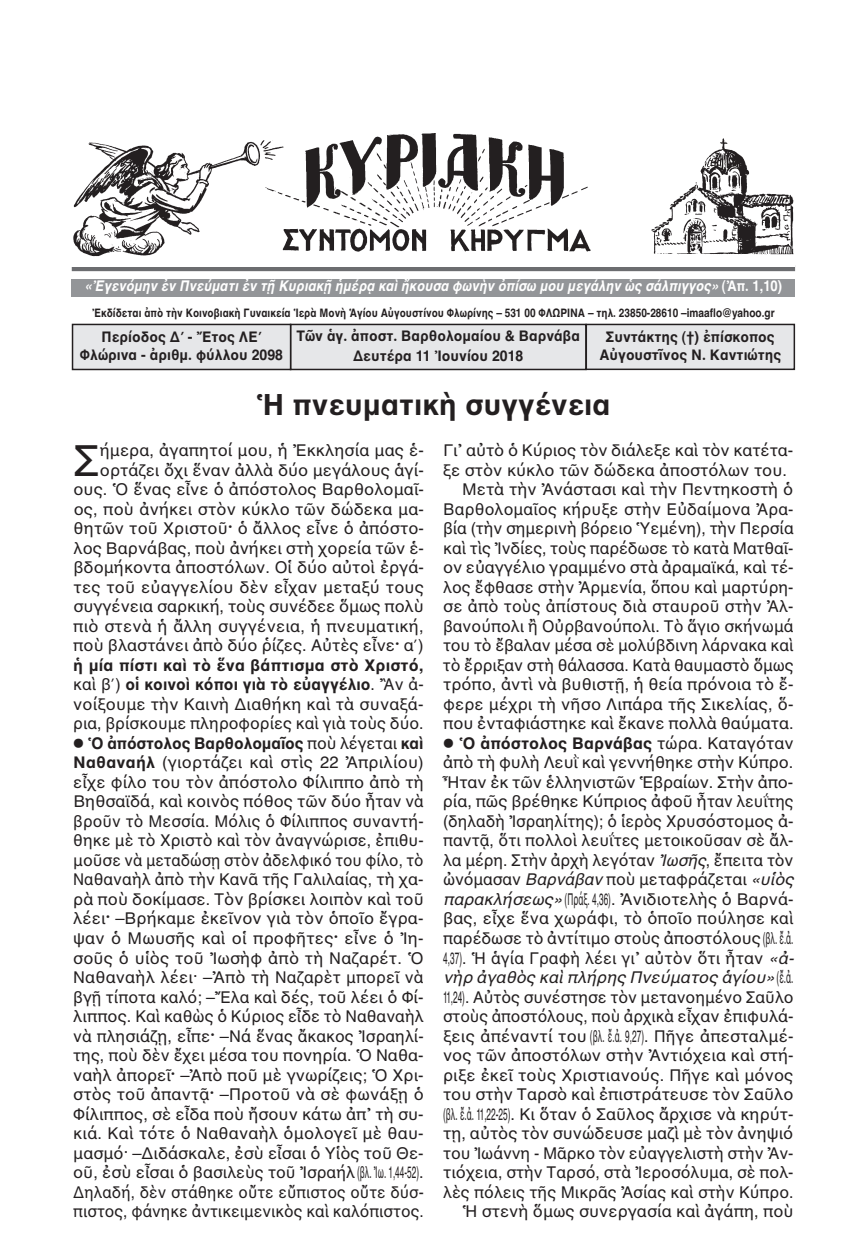
<style>
.page{position:relative;width:867px;height:1257px;background:#fff}
.page>*{position:absolute;margin:0;border:0;box-sizing:border-box;transform-origin:0 0}
.t1{font:43.5px "AL Helvetica";color:#231f20}
.t2{font:700 30px "AL Helvetica";color:#231f20}
.t3{font:16.5px/19.5px "AL Helvetica";color:#231f20;text-align:right}
.t4{font:16.5px "AL Helvetica";color:#231f20;scale:.5 1}
.t5{font:16.5px "AL Helvetica";color:#231f20;scale:.95 1}
.t6{font:italic 16.5px "AL Helvetica";color:#231f20}
.t7{font:700 16.5px "AL Helvetica";color:#231f20}
.t8{font:700 15px/18px "AL Helvetica";color:#231f20;text-align:center;scale:.95 1}
.t9{font:italic 700 15px "AL Helvetica";color:#fff;scale:.88 1}
.t10{font:700 12px "AL Helvetica";color:#231f20;scale:.85 1}
.s1{font-style:normal}
.s2{font-weight:700}
.s3{font-weight:400}
.s4{font-style:italic}
</style>
<div class="page">
<div style="left:291px;top:325px;width:294px;height:43px;background:#e6e7e9"></div>
<div style="left:290px;top:323px;width:296px;height:47px;border:2px solid #231f20"></div>
<div style="left:73px;top:325px;width:217px;height:43px;background:#e6e7e9"></div>
<div style="left:72px;top:323px;width:219px;height:47px;border:2px solid #231f20"></div>
<div style="left:587px;top:325px;width:206px;height:43px;background:#e6e7e9"></div>
<div style="left:585px;top:323px;width:210px;height:47px;border:2px solid #231f20"></div>
<div style="left:72px;top:265px;width:723px;height:6px;background:#6c6d70"></div>
<div style="left:72px;top:278px;width:723px;height:18px;background:#939598"></div>
<div style="left:72px;top:129px;width:723px;height:138px;background:#fff"></div>
<img style="left:73px;top:133px;width:721px;height:124px">
<p class="t9" style="left:85px;top:277px;width:794px">«Ἐγενόμην ἐν Πνεύματι ἐν τῇ Κυριακῇ ἡμέρᾳ καὶ ἤκουσα φωνὴν ὀπίσω μου μεγάλην ὡς σάλπιγγος» <span class="s1">(Ἀπ. 1,10)</span></p>
<p class="t10" style="left:92px;top:305px;width:804px">Ἐκδίδεται ἀπὸ τὴν Κοινοβιακὴ Γυναικεία Ἱερὰ Μονὴ Ἁγίου Αὐγουστίνου Φλωρίνης – 531 00 ΦΛΩΡΙΝΑ – τηλ. 23850-28610 –imaaflo@yahoo.gr</p>
<p class="t8" style="left:296px;top:326px;width:300px;line-height:19.5px">Τῶν ἁγ. ἀποστ. Βαρθολομαίου &amp; Βαρνάβα<br>Δευτέρα 11 Ἰουνίου 2018</p>
<p class="t8" style="left:80px;top:327px;width:215px">Περίοδος Δ΄ - Ἔτος ΛΕ΄<br>Φλώρινα - ἀριθμ. φύλλου 2098</p>
<p class="t8" style="left:599px;top:327px;width:193px">Συντάκτης (†) ἐπίσκοπος<br>Αὐγουστῖνος Ν. Καντιώτης</p>
<p class="t2" style="left:256px;top:387px;width:356px">Ἡ πνευματικὴ συγγένεια</p>
<p class="t3" style="left:73px;top:440px;width:352px">ήμερα, ἀγαπητοί μου, ἡ Ἐκκλησία μας ἑ&shy;ορτάζει ὄχι ἕναν ἀλλὰ δύο μεγάλους ἁγί&shy;ους. Ὁ ἕνας εἶνε ὁ ἀπόστολος Βαρθολομαῖ&shy;ος, ποὺ ἀνήκει στὸν κύκλο τῶν δώδεκα μα&shy;θητῶν τοῦ Χριστοῦ<span class="s2">·</span> ὁ ἄλλος εἶνε ὁ ἀπόστο&shy;λος Βαρνάβας, ποὺ ἀνήκει στὴ χορεία τῶν ἑ&shy;βδομήκοντα ἀποστόλων. Οἱ δύο αὐτοὶ ἐργά&shy;τες τοῦ εὐαγγελίου δὲν εἶχαν μεταξύ τους συγγένεια σαρκική, τοὺς συνέδεε ὅμως πολὺ πιὸ στενὰ ἡ ἄλλη συγγένεια, ἡ πνευματική, ποὺ βλαστάνει ἀπὸ δύο ῥίζες. Αὐτὲς εἶνε<span class="s2">·</span> α΄) <span class="s2">ἡ μία πίστι καὶ τὸ ἕνα βάπτισμα στὸ Χριστό, </span>καὶ β΄) <span class="s2">οἱ κοινοὶ κόποι γιὰ τὸ εὐαγγέλιο</span>. Ἂν ἀ&shy;νοίξουμε τὴν Καινὴ Διαθήκη καὶ τὰ συναξά&shy;ρια, βρίσκουμε πληροφορίες καὶ γιὰ τοὺς δύο. ⃝ <span class="s2">Ὁ ἀπόστολος Βαρθολομαῖος</span> ποὺ λέγεται <span class="s2">καὶ Ναθαναήλ</span> (γιορτάζει καὶ στὶς 22 Ἀπριλίου) εἶχε φίλο του τὸν ἀπόστολο Φίλιππο ἀπὸ τὴ Βηθσαϊδά, καὶ κοινὸς πόθος τῶν δύο ἦταν νὰ βροῦν τὸ Μεσσία. Μόλις ὁ Φίλιππος συναντή&shy;θηκε μὲ τὸ Χριστὸ καὶ τὸν ἀναγνώρισε, ἐπιθυ&shy;μοῦσε νὰ μεταδώσῃ στὸν ἀδελφικό του φίλο, τὸ Ναθαναὴλ ἀπὸ τὴν Κανᾶ τῆς Γαλιλαίας, τὴ χα&shy;ρὰ ποὺ δοκίμασε. Τὸν βρίσκει λοιπὸν καὶ τοῦ λέει<span class="s2">·</span> –Βρήκαμε ἐκεῖνον γιὰ τὸν ὁποῖο ἔγρα&shy;ψαν ὁ Μωυσῆς καὶ οἱ προφῆτες<span class="s2">·</span> εἶνε ὁ Ἰη&shy;σοῦς ὁ υἱὸς τοῦ Ἰωσὴφ ἀπὸ τὴ Ναζαρέτ. Ὁ Ναθαναὴλ λέει· –Ἀπὸ τὴ Ναζαρὲτ μπορεῖ νὰ βγῇ τίποτα καλό; –Ἔλα καὶ δές, τοῦ λέει ὁ Φί&shy;λιππος. Καὶ καθὼς ὁ Κύριος εἶδε τὸ Ναθαναὴλ νὰ πλησιάζῃ, εἶπε<span class="s2">·</span> –Νά ἕνας ἄκακος Ἰσραηλί&shy;της, ποὺ δὲν ἔχει μέσα του πονηρία. Ὁ Ναθα&shy;ναὴλ ἀπορεῖ<span class="s2">·</span> –Ἀπὸ ποῦ μὲ γνωρίζεις; Ὁ Χρι&shy;στὸς τοῦ ἀπαντᾷ<span class="s2">·</span> –Προτοῦ νὰ σὲ φωνάξῃ ὁ Φίλιππος, σὲ εἶδα ποὺ ἤσουν κάτω ἀπ᾽ τὴ συ&shy;κιά. Καὶ τότε ὁ Ναθαναὴλ ὁμολογεῖ μὲ θαυ&shy;μασμό· –Διδάσκαλε, ἐσὺ εἶσαι ὁ Υἱὸς τοῦ Θε&shy;οῦ, ἐσὺ εἶσαι ὁ βασιλεὺς τοῦ Ἰσραήλ(βλ. Ἰω. 1,44-52).<br>Δηλαδή, δὲν στάθηκε οὔτε εὔπιστος οὔτε δύσ&shy;πιστος, φάνηκε ἀντικειμενικὸς καὶ καλόπιστος.</p>
<p class="t3" style="left:443px;top:440px;width:351px">Γι᾽ αὐτὸ ὁ Κύριος τὸν διάλεξε καὶ τὸν κατέτα-</p>
<p class="t1" style="left:73px;top:435px;width:28px">Σ</p>
<p class="t3" style="left:443px;top:460px;width:345px">ξε στὸν κύκλο τῶν δώδεκα ἀποστόλων του.</p>
<p class="t3" style="left:462px;top:479px;width:332px">Μετὰ τὴν Ἀνάστασι καὶ τὴν Πεντηκοστὴ ὁ</p>
<p class="t3" style="left:443px;top:499px;width:352px">Βαρθολομαῖος κήρυξε στὴν Εὐδαίμονα Ἀρα-</p>
<p class="t3" style="left:443px;top:518px;width:352px">βία (τὴν σημερινὴ βόρειο Ὑεμένη), τὴν Περσία</p>
<p class="t3" style="left:443px;top:538px;width:351px">καὶ τὶς Ἰνδίες, τοὺς παρέδωσε τὸ κατὰ Ματθαῖ-</p>
<p class="t3" style="left:443px;top:557px;width:352px">ον εὐαγγέλιο γραμμένο στὰ ἀραμαϊκά, καὶ τέ-</p>
<p class="t3" style="left:443px;top:577px;width:352px">λος ἔφθασε στὴν Ἀρμενία, ὅπου καὶ μαρτύρη-</p>
<p class="t3" style="left:443px;top:596px;width:352px">σε ἀπὸ τοὺς ἀπίστους διὰ σταυροῦ στὴν Ἀλ-</p>
<p class="t3" style="left:443px;top:616px;width:352px">βανούπολι ἢ Οὐρβανούπολι. Τὸ ἅγιο σκήνωμά</p>
<p class="t3" style="left:443px;top:635px;width:352px">του τὸ ἔβαλαν μέσα σὲ μολύβδινη λάρνακα καὶ</p>
<p class="t3" style="left:443px;top:655px;width:352px">τὸ ἔρριξαν στὴ θάλασσα. Κατὰ θαυμαστὸ ὅμως</p>
<p class="t3" style="left:443px;top:674px;width:352px">τρόπο, ἀντὶ νὰ βυθιστῇ, ἡ θεία πρόνοια τὸ ἔ-</p>
<p class="t3" style="left:443px;top:694px;width:352px">φερε μέχρι τὴ νῆσο Λιπάρα τῆς Σικελίας, ὅ-</p>
<p class="t3" style="left:443px;top:713px;width:352px">που ἐνταφιάστηκε καὶ ἔκανε πολλὰ θαύματα.</p>
<p class="t7" style="left:443px;top:733px;width:352px"><span class="s3">⃝</span> Ὁ ἀπόστολος Βαρνάβας <span class="s3">τώρα. Καταγόταν</span></p>
<p class="t3" style="left:443px;top:752px;width:351px">ἀπὸ τὴ φυλὴ Λευῒ καὶ γεννήθηκε στὴν Κύπρο.</p>
<p class="t3" style="left:443px;top:772px;width:352px">Ἦταν ἐκ τῶν ἑλληνιστῶν Ἑβραίων. Στὴν ἀπο-</p>
<p class="t3" style="left:443px;top:791px;width:352px">ρία, πῶς βρέθηκε Κύπριος ἀφοῦ ἦταν λευΐτης</p>
<p class="t5" style="left:443px;top:811px;width:370px">(δηλαδὴ Ἰσραηλίτης); ὁ ἱερὸς Χρυσόστομος ἀ-</p>
<p class="t3" style="left:443px;top:830px;width:352px">παντᾷ, ὅτι πολλοὶ λευΐτες μετοικοῦσαν σὲ ἄλ-</p>
<p class="t3" style="left:443px;top:850px;width:352px">λα μέρη. Στὴν ἀρχὴ λεγόταν <span class="s4">Ἰωσῆς</span>, ἔπειτα τὸν</p>
<p class="t3" style="left:443px;top:869px;width:352px">ὠνόμασαν <span class="s4">Βαρνάβαν</span> ποὺ μεταφράζεται <span class="s4">«υἱὸς</span></p>
<p class="t4" style="left:443px;top:889px;width:702px"><span class="s4">παρακλήσεως»</span> (Πράξ. 4,36). Ἀνιδιοτελὴς ὁ Βαρνά-</p>
<p class="t3" style="left:443px;top:908px;width:352px">βας, εἶχε ἕνα χωράφι, τὸ ὁποῖο πούλησε καὶ</p>
<p class="t3" style="left:443px;top:928px;width:352px">παρέδωσε τὸ ἀντίτιμο στοὺς ἀποστόλους(βλ. ἔ.ἀ.</p>
<p class="t4" style="left:443px;top:948px;width:703px">4,37). Ἡ ἁγία Γραφὴ λέει γι᾽ αὐτὸν ὅτι ἦταν <span class="s4">«ἀ-</span></p>
<p class="t6" style="left:443px;top:967px;width:352px">νὴρ ἀγαθὸς καὶ πλήρης Πνεύματος ἁγίου»<span class="s1">(ἔ.ἀ.</span></p>
<p class="t4" style="left:443px;top:987px;width:702px">11,24). Αὐτὸς συνέστησε τὸν μετανοημένο Σαῦλο</p>
<p class="t5" style="left:443px;top:1006px;width:370px">στοὺς ἀποστόλους, ποὺ ἀρχικὰ εἶχαν ἐπιφυλά-</p>
<p class="t3" style="left:443px;top:1025px;width:352px">ξεις ἀπέναντί του (βλ. ἔ.ἀ. 9,27). Πῆγε ἀπεσταλμέ-</p>
<p class="t3" style="left:443px;top:1045px;width:352px">νος τῶν ἀποστόλων στὴν Ἀντιόχεια καὶ στή-</p>
<p class="t3" style="left:443px;top:1064px;width:352px">ριξε ἐκεῖ τοὺς Χριστιανούς. Πῆγε καὶ μόνος</p>
<p class="t3" style="left:443px;top:1084px;width:352px">του στὴν Ταρσὸ καὶ ἐπιστράτευσε τὸν Σαῦλο</p>
<p class="t4" style="left:443px;top:1104px;width:702px">(βλ. ἔ.ἀ. 11,22-25). Κι ὅταν ὁ Σαῦλος ἄρχισε νὰ κηρύτ-</p>
<p class="t3" style="left:443px;top:1123px;width:351px">τῃ, αὐτὸς τὸν συνώδευσε μαζὶ μὲ τὸν ἀνηψιό</p>
<p class="t3" style="left:443px;top:1142px;width:352px">του Ἰωάννη - Μᾶρκο τὸν εὐαγγελιστὴ στὴν Ἀν-</p>
<p class="t3" style="left:443px;top:1162px;width:352px">τιόχεια, στὴν Ταρσό, στὰ Ἰεροσόλυμα, σὲ πολ-</p>
<p class="t3" style="left:443px;top:1181px;width:352px">λὲς πόλεις τῆς Μικρᾶς Ἀσίας καὶ στὴν Κύπρο.</p>
<p class="t3" style="left:462px;top:1201px;width:332px">Ἡ στενὴ ὅμως συνεργασία καὶ ἀγάπη, ποὺ</p>
</div>
